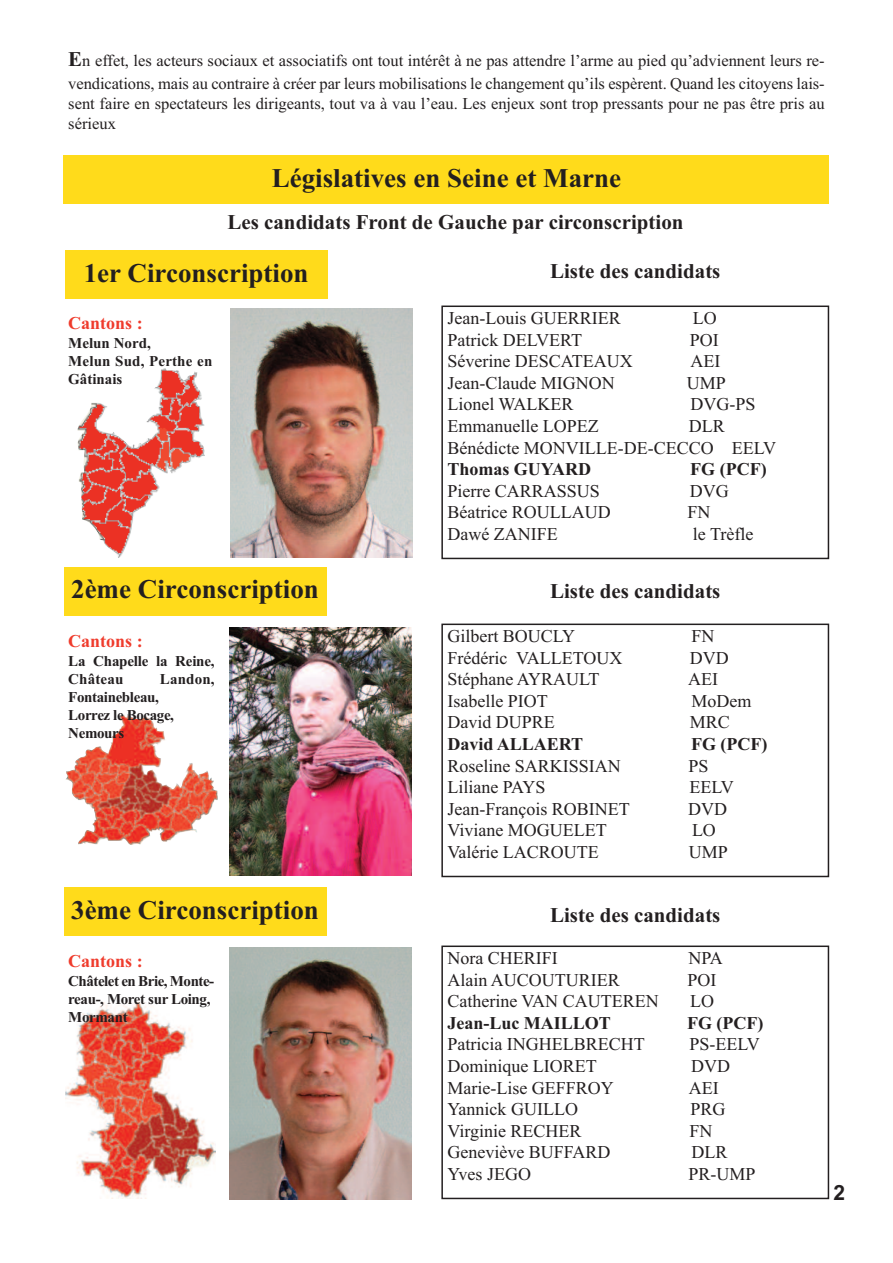
<style>
.page{position:relative;width:893px;height:1263px;background:#fff}
.page>*{position:absolute;margin:0;border:0;box-sizing:border-box;transform-origin:0 0}
.t1{font:700 27px "Times New Roman";color:#231f20}
.t2{font:700 21px "Times New Roman";color:#231f20}
.t3{font:700 21px "Arial";color:#231f20}
.t4{font:18px/21.6px "Times New Roman";color:#231f20}
.t5{font:700 18px "Times New Roman";color:#231f20}
.t6{font:700 18px "Times New Roman";color:#ef3b2c}
.t7{font:16.5px/22.4px "Times New Roman";color:#231f20}
.t8{font:700 15px/18px "Times New Roman";letter-spacing:-.025em;color:#231f20}
.t9{font:700 15px/18px "Times New Roman";color:#231f20}
.s1{font-weight:700;font-size:21px}
</style>
<div class="page">
<div style="left:64px;top:155px;width:765px;height:49px;background:#ffdb1b"></div>
<div style="left:65px;top:250px;width:262px;height:49px;background:#ffdb1b"></div>
<div style="left:64px;top:567px;width:262px;height:48px;background:#ffdb1b"></div>
<div style="left:64px;top:887px;width:262px;height:49px;background:#ffdb1b"></div>
<img style="left:77px;top:368px;width:128px;height:190px">
<img style="left:230px;top:309px;width:182px;height:248px">
<div style="left:441px;top:305px;width:388px;height:254px;border:2px solid #231f20"></div>
<img style="left:66px;top:714px;width:152px;height:131px">
<img style="left:230px;top:628px;width:182px;height:248px">
<div style="left:441px;top:623px;width:388px;height:254px;border:2px solid #231f20"></div>
<img style="left:65px;top:1002px;width:150px;height:196px">
<img style="left:230px;top:947px;width:182px;height:252px">
<div style="left:441px;top:945px;width:388px;height:254px;border:2px solid #231f20"></div>
<p class="t7" style="left:68px;top:50px;width:758px"><span class="s1">E</span>n effet, les acteurs sociaux et associatifs ont tout intérêt à ne pas attendre l’arme au pied qu’adviennent leurs re&shy;vendications, mais au contraire à créer par leurs mobilisations le changement qu’ils espèrent. Quand les citoyens lais-</p>
<p class="t7" style="left:68px;top:92px;width:758px;line-height:20.9px">sent faire en spectateurs les dirigeants, tout va à vau l’eau. Les enjeux sont trop pressants pour ne pas être pris au sérieux</p>
<h1 class="t1" style="left:272px;top:162px;width:351px">Législatives en Seine et Marne</h1>
<p class="t2" style="left:227px;top:209px;width:458px">Les candidats Front de Gauche par circonscription</p>
<h1 class="t1" style="left:84px;top:257px;width:226px">1er Circonscription</h1>
<p class="t6" style="left:68px;top:312px;width:76px">Cantons :</p>
<p class="t9" style="left:68px;top:334px;width:146px">Melun Nord,<br>Melun Sud, Perthe en<br>Gâtinais</p>
<h1 class="t1" style="left:71px;top:573px;width:249px">2ème Circonscription</h1>
<p class="t6" style="left:68px;top:630px;width:76px">Cantons :</p>
<p class="t8" style="left:68px;top:652px;width:148px">La Chapelle la Reine,<br>Château</p>
<p class="t8" style="left:160px;top:670px;width:56px">Landon,</p>
<p class="t8" style="left:68px;top:688px;width:107px">Fontainebleau,<br>Lorrez le Bocage,<br>Nemours</p>
<p class="t2" style="left:550px;top:258px;width:172px">Liste des candidats</p>
<p class="t4" style="left:447px;top:307px;width:175px">Jean-Louis GUERRIER</p>
<p class="t4" style="left:693px;top:307px;width:25px">LO</p>
<p class="t4" style="left:447px;top:329px;width:136px">Patrick DELVERT</p>
<p class="t4" style="left:690px;top:329px;width:30px">POI</p>
<p class="t4" style="left:447px;top:350px;width:187px">Séverine DESCATEAUX</p>
<p class="t4" style="left:690px;top:350px;width:31px">AEI</p>
<p class="t4" style="left:447px;top:372px;width:169px">Jean-Claude MIGNON</p>
<p class="t4" style="left:687px;top:372px;width:41px">UMP</p>
<p class="t4" style="left:447px;top:393px;width:128px">Lionel WALKER</p>
<p class="t4" style="left:691px;top:393px;width:66px">DVG-PS</p>
<p class="t4" style="left:447px;top:415px;width:153px">Emmanuelle LOPEZ</p>
<p class="t4" style="left:447px;top:415px;width:330px;text-indent:241px">DLR<br>Bénédicte MONVILLE-DE-CECCO EELV</p>
<p class="t5" style="left:447px;top:458px;width:145px">Thomas GUYARD</p>
<p class="t5" style="left:690px;top:458px;width:78px">FG (PCF)</p>
<p class="t4" style="left:447px;top:480px;width:154px">Pierre CARRASSUS</p>
<p class="t4" style="left:690px;top:480px;width:40px">DVG</p>
<p class="t4" style="left:447px;top:501px;width:165px">Béatrice ROULLAUD</p>
<p class="t4" style="left:687px;top:501px;width:25px">FN</p>
<p class="t4" style="left:447px;top:523px;width:112px">Dawé ZANIFE</p>
<p class="t4" style="left:693px;top:523px;width:62px">le Trèfle</p>
<p class="t2" style="left:550px;top:579px;width:172px">Liste des candidats</p>
<p class="t4" style="left:447px;top:625px;width:129px">Gilbert BOUCLY</p>
<p class="t4" style="left:691px;top:625px;width:25px">FN</p>
<p class="t4" style="left:447px;top:647px;width:176px">Frédéric VALLETOUX</p>
<p class="t4" style="left:690px;top:647px;width:40px">DVD</p>
<p class="t4" style="left:447px;top:668px;width:154px">Stéphane AYRAULT</p>
<p class="t4" style="left:688px;top:668px;width:31px">AEI</p>
<p class="t4" style="left:447px;top:690px;width:102px">Isabelle PIOT</p>
<p class="t4" style="left:692px;top:690px;width:61px">MoDem</p>
<p class="t4" style="left:447px;top:711px;width:109px">David DUPRE</p>
<p class="t4" style="left:690px;top:711px;width:42px">MRC</p>
<p class="t5" style="left:447px;top:733px;width:137px">David ALLAERT</p>
<p class="t5" style="left:691px;top:733px;width:78px">FG (PCF)</p>
<p class="t4" style="left:447px;top:755px;width:175px">Roseline SARKISSIAN</p>
<p class="t4" style="left:688px;top:755px;width:22px">PS</p>
<p class="t4" style="left:447px;top:776px;width:100px">Liliane PAYS</p>
<p class="t4" style="left:690px;top:776px;width:46px">EELV</p>
<p class="t4" style="left:447px;top:798px;width:184px">Jean-François ROBINET</p>
<p class="t4" style="left:688px;top:798px;width:40px">DVD</p>
<p class="t4" style="left:447px;top:819px;width:161px">Viviane MOGUELET</p>
<p class="t4" style="left:692px;top:819px;width:25px">LO</p>
<p class="t4" style="left:447px;top:841px;width:153px">Valérie LACROUTE</p>
<p class="t4" style="left:689px;top:841px;width:41px">UMP</p>
<h1 class="t1" style="left:71px;top:894px;width:249px">3ème Circonscription</h1>
<p class="t6" style="left:68px;top:950px;width:76px">Cantons :</p>
<p class="t8" style="left:68px;top:972px;width:147px">Châtelet en Brie, Monte&shy;reau-, Moret sur Loing,<br>Mormant</p>
<p class="t2" style="left:550px;top:902px;width:172px">Liste des candidats</p>
<p class="t4" style="left:447px;top:947px;width:112px">Nora CHERIFI</p>
<p class="t4" style="left:688px;top:947px;width:36px">NPA</p>
<p class="t4" style="left:447px;top:968px;width:174px">Alain AUCOUTURIER</p>
<p class="t4" style="left:687px;top:968px;width:30px">POI</p>
<p class="t4" style="left:447px;top:990px;width:213px">Catherine VAN CAUTEREN</p>
<p class="t4" style="left:690px;top:990px;width:25px">LO</p>
<p class="t5" style="left:447px;top:1012px;width:165px">Jean-Luc MAILLOT</p>
<p class="t5" style="left:687px;top:1012px;width:78px">FG (PCF)</p>
<p class="t4" style="left:447px;top:1033px;width:199px">Patricia INGHELBRECHT</p>
<p class="t4" style="left:690px;top:1033px;width:72px">PS-EELV</p>
<p class="t4" style="left:447px;top:1055px;width:151px">Dominique LIORET</p>
<p class="t4" style="left:691px;top:1055px;width:40px">DVD</p>
<p class="t4" style="left:447px;top:1076px;width:168px">Marie-Lise GEFFROY</p>
<p class="t4" style="left:689px;top:1076px;width:31px">AEI</p>
<p class="t4" style="left:447px;top:1098px;width:132px">Yannick GUILLO</p>
<p class="t4" style="left:691px;top:1098px;width:37px">PRG</p>
<p class="t4" style="left:447px;top:1120px;width:136px">Virginie RECHER</p>
<p class="t4" style="left:689px;top:1120px;width:25px">FN</p>
<p class="t4" style="left:447px;top:1141px;width:165px">Geneviève BUFFARD</p>
<p class="t4" style="left:692px;top:1141px;width:38px">DLR</p>
<p class="t4" style="left:447px;top:1163px;width:85px">Yves JEGO</p>
<p class="t4" style="left:689px;top:1163px;width:69px">PR-UMP</p>
<p class="t3" style="left:833px;top:1181px;width:13px">2</p>
</div>
